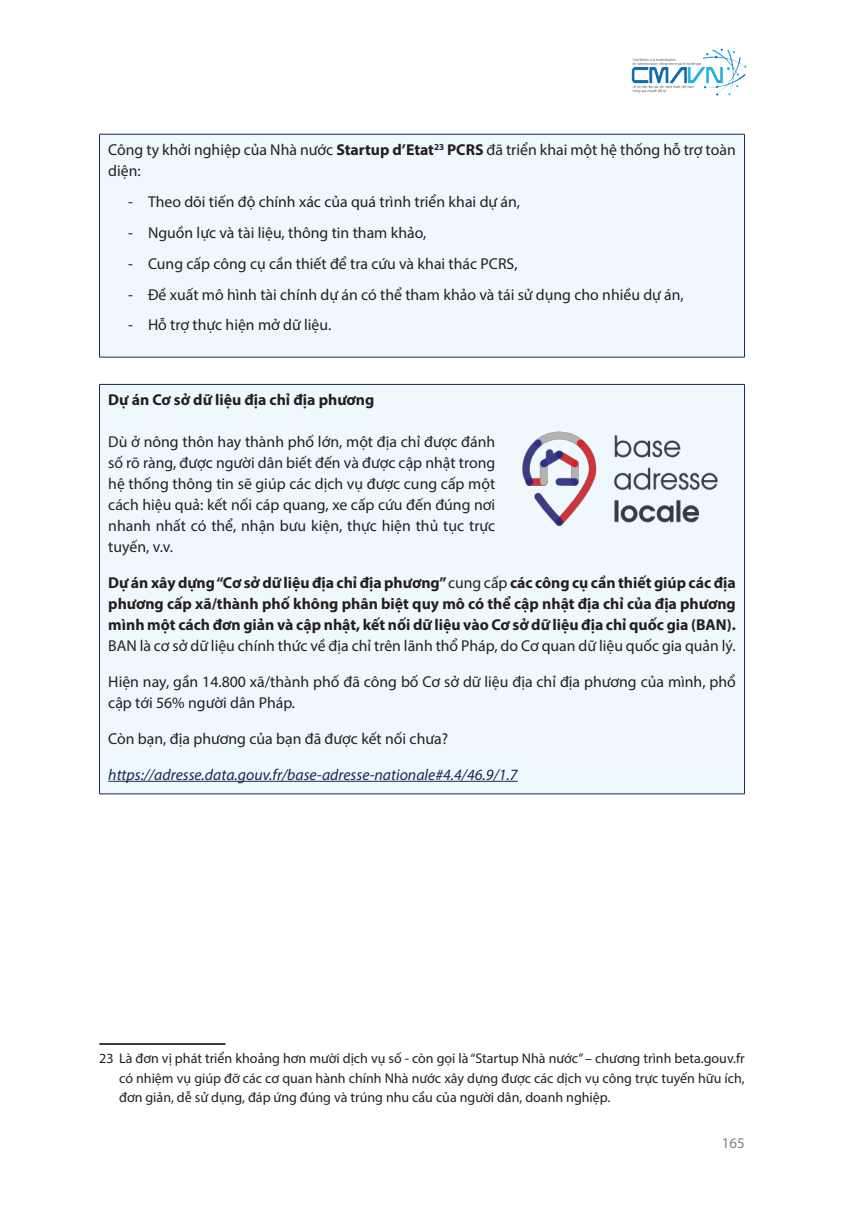
<style>
.page{position:relative;width:854px;height:1211px;background:#fff}
.page>*{position:absolute;margin:0;border:0;box-sizing:border-box;transform-origin:0 0}
.t1{font:15.75px/21px "Myriad Pro";color:#231f20}
.t2{font:700 15.75px/21px "Myriad Pro";color:#231f20;text-align:justify}
.t3{font:italic 15.75px "Myriad Pro";color:#162851}
.t4{font:14.88px "Myriad Pro";color:#808285}
.t5{font:14px/19.2px "Myriad Pro";color:#231f20;text-align:justify}
.s1{font-weight:700}
.s2{font-weight:400}
</style>
<div class="page">
<img style="left:631px;top:48px;width:116px;height:48px">
<div style="left:99px;top:134px;width:645px;height:223px;background:#eff9fd"></div>
<hr style="left:99px;top:134px;width:645px;height:1px;background:#162851">
<hr style="left:99px;top:134px;width:1px;height:223px;background:#162851">
<hr style="left:744px;top:134px;width:1px;height:223px;background:#162851">
<hr style="left:99px;top:357px;width:645px;height:1px;background:#162851">
<div style="left:99px;top:384px;width:645px;height:409px;background:#eff9fd"></div>
<hr style="left:99px;top:384px;width:645px;height:1px;background:#162851">
<hr style="left:99px;top:384px;width:1px;height:409px;background:#162851">
<hr style="left:744px;top:384px;width:1px;height:409px;background:#162851">
<hr style="left:99px;top:793px;width:645px;height:1px;background:#162851">
<hr style="left:108px;top:780px;width:409px;height:1px;background:#162851">
<img style="left:522px;top:431px;width:196px;height:95px">
<hr style="left:99px;top:1043px;width:126px;height:1px;background:#231f20">
<p class="t1" style="left:108px;top:139px;width:628px">Công ty khởi nghiệp của Nhà nước <span class="s1">Startup d’Etat</span><sup>23</sup> <span class="s1">PCRS</span> đã triển khai một hệ thống hỗ trợ toàn diện:</p>
<p class="t1" style="left:128px;top:191px;width:393px">- Theo dõi tiến độ chính xác của quá trình triển khai dự án,</p>
<p class="t1" style="left:128px;top:222px;width:299px">- Nguồn lực và tài liệu, thông tin tham khảo,</p>
<p class="t1" style="left:128px;top:252px;width:391px">- Cung cấp công cụ cần thiết để tra cứu và khai thác PCRS,</p>
<p class="t1" style="left:128px;top:283px;width:557px">- Đề xuất mô hình tài chính dự án có thể tham khảo và tái sử dụng cho nhiều dự án,</p>
<p class="t1" style="left:128px;top:314px;width:204px">- Hỗ trợ thực hiện mở dữ liệu.</p>
<p class="t2" style="left:108px;top:388px;width:267px">Dự án Cơ sở dữ liệu địa chỉ địa phương</p>
<p class="t1" style="left:108px;top:431px;width:388px;text-align:justify">Dù ở nông thôn hay thành phố lớn, một địa chỉ được đánh số rõ ràng, được người dân biết đến và được cập nhật trong hệ thống thông tin sẽ giúp các dịch vụ được cung cấp một cách hiệu quả: kết nối cáp quang, xe cấp cứu đến đúng nơi nhanh nhất có thể, nhận bưu kiện, thực hiện thủ tục trực tuyến, v.v.</p>
<p class="t2" style="left:108px;top:571px;width:629px">Dự án xây dựng “Cơ sở dữ liệu địa chỉ địa phương” <span class="s2">cung cấp</span> các công cụ cần thiết giúp các địa phương cấp xã/thành phố không phân biệt quy mô có thể cập nhật địa chỉ của địa phương mình một cách đơn giản và cập nhật, kết nối dữ liệu vào Cơ sở dữ liệu địa chỉ quốc gia (BAN).</p>
<p class="t1" style="left:108px;top:635px;width:628px">BAN là cơ sở dữ liệu chính thức về địa chỉ trên lãnh thổ Pháp, do Cơ quan dữ liệu quốc gia quản lý.</p>
<p class="t1" style="left:108px;top:670px;width:629px">Hiện nay, gần 14.800 xã/thành phố đã công bố Cơ sở dữ liệu địa chỉ địa phương của mình, phổ cập tới 56% người dân Pháp.</p>
<p class="t1" style="left:108px;top:727px;width:341px">Còn bạn, địa phương của bạn đã được kết nối chưa?</p>
<p class="t3" style="left:108px;top:764px;width:411px">https://adresse.data.gouv.fr/base-adresse-nationale#4.4/46.9/1.7</p>
<p class="t5" style="left:119px;top:1048px;width:627px;text-indent:-20px">23 Là đơn vị phát triển khoảng hơn mười dịch vụ số - còn gọi là “Startup Nhà nước” – chương trình beta.gouv.fr có nhiệm vụ giúp đỡ các cơ quan hành chính Nhà nước xây dựng được các dịch vụ công trực tuyến hữu ích, đơn giản, dễ sử dụng, đáp ứng đúng và trúng nhu cầu của người dân, doanh nghiệp.</p>
<p class="t4" style="left:721px;top:1133px;width:24px">165</p>
</div>
